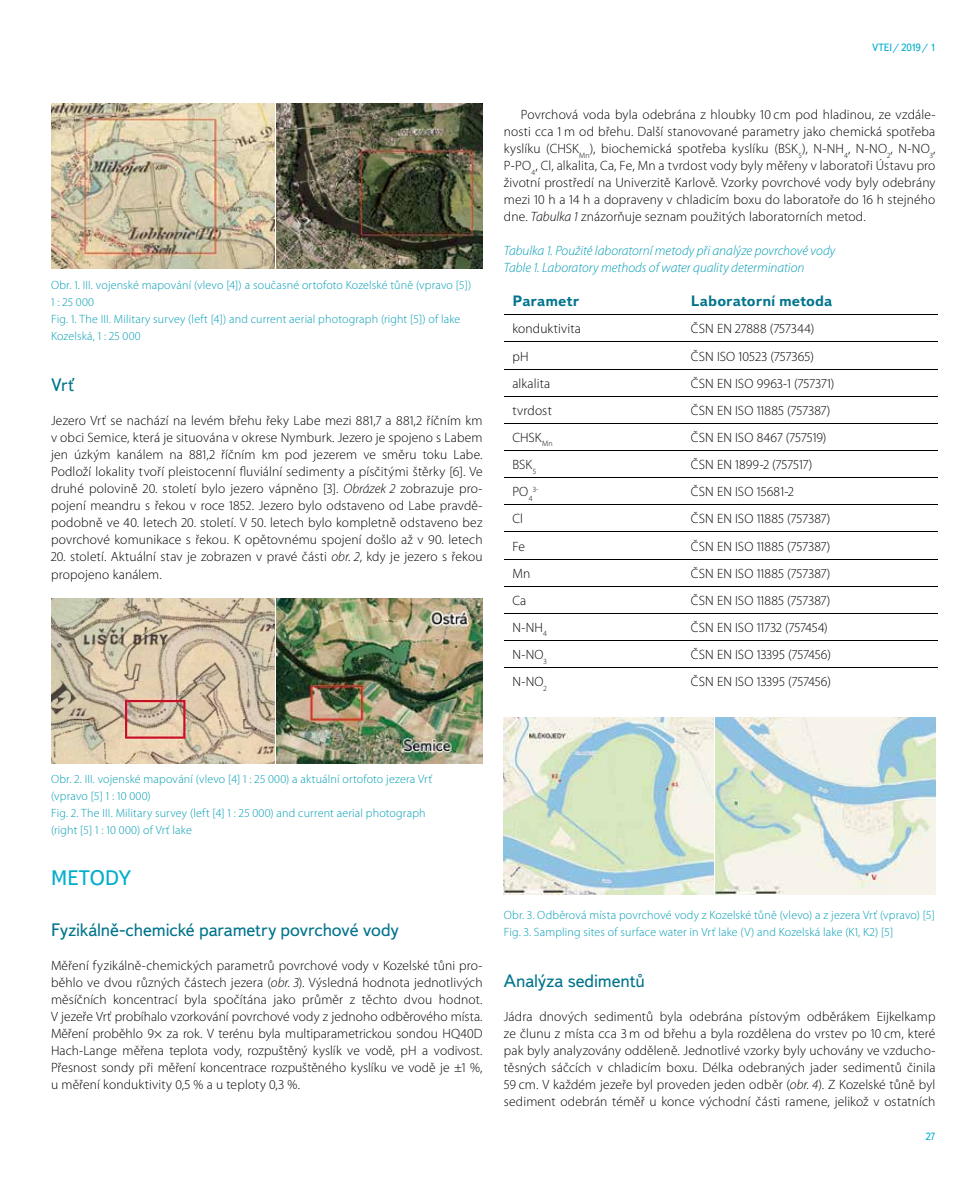
<style>
.page{position:relative;width:978px;height:1191px;background:#fff}
.page>*{position:absolute;margin:0;border:0;box-sizing:border-box;transform-origin:0 0}
.t1{font:21px "Textbook New";letter-spacing:.005em;color:#00afcb}
.t2{font:18px "Textbook New";letter-spacing:-.01em;color:#00748c}
.t3{font:700 15px "Textbook New";color:#00748c}
.t4{font:300 13.5px/17px "Myriad Pro";letter-spacing:.01em;color:#000;text-align:justify}
.t5{font:italic 300 13.5px/17px "Myriad Pro";color:#009cb4}
.t6{font:300 12px/17px "Myriad Pro";letter-spacing:.015em;color:#009cb4}
.t7{font:10.5px "Textbook New";color:#00afcb}
.t8{font:300 7.8px "Myriad Pro";color:#000}
.s1{font-style:italic}
</style>
<div class="page">
<img style="left:51px;top:104px;width:432px;height:165px">
<hr style="left:276px;top:101px;width:1px;height:169px;background:#fff">
<img style="left:51px;top:598px;width:432px;height:165px">
<hr style="left:276px;top:595px;width:1px;height:170px;background:#fff">
<img style="left:504px;top:717px;width:431px;height:177px">
<hr style="left:714px;top:714px;width:1px;height:181px;background:#fff">
<svg style="left:504px;top:341px;width:434px;height:191px"></svg>
<hr style="left:504px;top:314px;width:178px;height:1px;background:#000">
<hr style="left:682px;top:314px;width:256px;height:1px;background:#000">
<hr style="left:504px;top:342px;width:178px;height:1px;background:#000">
<hr style="left:682px;top:342px;width:256px;height:1px;background:#000">
<hr style="left:504px;top:369px;width:178px;height:1px;background:#000">
<hr style="left:682px;top:369px;width:256px;height:1px;background:#000">
<hr style="left:504px;top:396px;width:178px;height:1px;background:#000">
<hr style="left:682px;top:396px;width:256px;height:1px;background:#000">
<hr style="left:504px;top:423px;width:178px;height:1px;background:#000">
<hr style="left:682px;top:423px;width:256px;height:1px;background:#000">
<hr style="left:504px;top:450px;width:178px;height:1px;background:#000">
<hr style="left:682px;top:450px;width:256px;height:1px;background:#000">
<hr style="left:504px;top:477px;width:178px;height:1px;background:#000">
<hr style="left:682px;top:477px;width:256px;height:1px;background:#000">
<hr style="left:504px;top:504px;width:178px;height:1px;background:#000">
<hr style="left:682px;top:504px;width:256px;height:1px;background:#000">
<hr style="left:504px;top:532px;width:178px;height:1px;background:#000">
<hr style="left:682px;top:532px;width:256px;height:1px;background:#000">
<hr style="left:504px;top:559px;width:178px;height:1px;background:#000">
<hr style="left:682px;top:559px;width:256px;height:1px;background:#000">
<hr style="left:504px;top:586px;width:178px;height:1px;background:#000">
<hr style="left:682px;top:586px;width:256px;height:1px;background:#000">
<hr style="left:504px;top:613px;width:178px;height:1px;background:#000">
<hr style="left:682px;top:613px;width:256px;height:1px;background:#000">
<hr style="left:504px;top:640px;width:178px;height:1px;background:#000">
<hr style="left:682px;top:640px;width:256px;height:1px;background:#000">
<hr style="left:504px;top:667px;width:178px;height:1px;background:#000">
<hr style="left:682px;top:667px;width:256px;height:1px;background:#000">
<p class="t7" style="left:872px;top:41px;width:65px">VTEI/ 2019/ 1</p>
<p class="t6" style="left:51px;top:277px;width:422px">Obr. 1. III. vojenské mapování (vlevo [4]) a současné ortofoto Kozelské tůně (vpravo [5])<br>1 : 25 000<br>Fig. 1. The III. Military survey (left [4]) and current aerial photograph (right [5]) of lake Kozelská, 1 : 25 000</p>
<h2 class="t2" style="left:51px;top:374px;width:25px">Vrť</h2>
<p class="t4" style="left:51px;top:412px;width:433px">Jezero Vrť se nachází na levém břehu řeky Labe mezi 881,7 a 881,2 říčním km v obci Semice, která je situována v okrese Nymburk. Jezero je spojeno s Labem jen úzkým kanálem na 881,2 říčním km pod jezerem ve směru toku Labe.<br>Podloží lokality tvoří pleistocenní fluviální sedimenty a písčitými štěrky [6]. Ve druhé polovině 20. století bylo jezero vápněno [3]. <span class="s1">Obrázek 2</span> zobrazuje pro&shy;pojení meandru s řekou v roce 1852. Jezero bylo odstaveno od Labe pravdě&shy;podobně ve 40. letech 20. století. V 50. letech bylo kompletně odstaveno bez povrchové komunikace s řekou. K opětovnému spojení došlo až v 90. letech</p>
<p class="t4" style="left:51px;top:548px;width:433px">20. století. Aktuální stav je zobrazen v pravé části <span class="s1">obr. 2</span>, kdy je jezero s řekou propojeno kanálem.</p>
<p class="t4" style="left:504px;top:106px;width:433px;text-indent:17px">Povrchová voda byla odebrána z hloubky 10 cm pod hladinou, ze vzdále&shy;nosti cca 1 m od břehu. Další stanovované parametry jako chemická spotřeba kyslíku (CHSK<sub>Mn</sub>), biochemická spotřeba kyslíku (BSK<sub>5</sub>), N-NH<sub>4</sub>, N-NO<sub>2</sub>, N-NO<sub>3</sub>, P-PO<sub>4</sub>, Cl, alkalita, Ca, Fe, Mn a tvrdost vody byly měřeny v laboratoři Ústavu pro životní prostředí na Univerzitě Karlově. Vzorky povrchové vody byly odebrány mezi 10 h a 14 h a dopraveny v chladicím boxu do laboratoře do 16 h stejného dne. <span class="s1">Tabulka 1</span> znázorňuje seznam použitých laboratorních metod.</p>
<p class="t5" style="left:504px;top:242px;width:333px">Tabulka 1. Použité laboratorní metody při analýze povrchové vody<br>Table 1. Laboratory methods of water quality determination</p>
<p class="t3" style="left:512px;top:292px;width:68px">Parametr</p>
<p class="t3" style="left:691px;top:292px;width:143px">Laboratorní metoda</p>
<p class="t4" style="left:512px;top:320px;width:70px">konduktivita</p>
<p class="t4" style="left:691px;top:320px;width:125px">ČSN EN 27888 (757344)</p>
<p class="t4" style="left:512px;top:347px;width:18px">pH</p>
<p class="t4" style="left:691px;top:347px;width:125px">ČSN ISO 10523 (757365)</p>
<p class="t4" style="left:512px;top:374px;width:39px">alkalita</p>
<p class="t4" style="left:691px;top:374px;width:145px">ČSN EN ISO 9963-1 (757371)</p>
<p class="t4" style="left:512px;top:402px;width:41px">tvrdost</p>
<p class="t4" style="left:691px;top:402px;width:141px">ČSN EN ISO 11885 (757387)</p>
<p class="t4" style="left:512px;top:429px;width:42px">CHSK<sub>Mn</sub></p>
<p class="t4" style="left:691px;top:429px;width:137px">ČSN EN ISO 8467 (757519)</p>
<p class="t4" style="left:512px;top:456px;width:25px">BSK<sub>5</sub></p>
<p class="t4" style="left:691px;top:456px;width:123px">ČSN EN 1899-2 (757517)</p>
<p class="t4" style="left:512px;top:483px;width:22px">PO<sub>4</sub></p>
<p class="t8" style="left:533px;top:484px;width:7px">3-</p>
<p class="t4" style="left:691px;top:483px;width:104px">ČSN EN ISO 15681-2</p>
<p class="t4" style="left:512px;top:510px;width:12px">Cl</p>
<p class="t4" style="left:691px;top:510px;width:141px">ČSN EN ISO 11885 (757387)</p>
<p class="t4" style="left:512px;top:537px;width:14px">Fe</p>
<p class="t4" style="left:691px;top:537px;width:141px">ČSN EN ISO 11885 (757387)</p>
<p class="t4" style="left:512px;top:564px;width:19px">Mn</p>
<p class="t4" style="left:691px;top:564px;width:141px">ČSN EN ISO 11885 (757387)</p>
<p class="t4" style="left:512px;top:592px;width:16px">Ca</p>
<p class="t4" style="left:691px;top:592px;width:141px">ČSN EN ISO 11885 (757387)</p>
<p class="t4" style="left:512px;top:619px;width:36px">N-NH<sub>4</sub></p>
<p class="t4" style="left:691px;top:619px;width:138px">ČSN EN ISO 11732 (757454)</p>
<p class="t4" style="left:512px;top:646px;width:36px">N-NO<sub>3</sub></p>
<p class="t4" style="left:691px;top:646px;width:142px">ČSN EN ISO 13395 (757456)</p>
<p class="t4" style="left:512px;top:673px;width:36px">N-NO<sub>2</sub></p>
<p class="t4" style="left:691px;top:673px;width:142px">ČSN EN ISO 13395 (757456)</p>
<p class="t6" style="left:51px;top:770px;width:383px">Obr. 2. III. vojenské mapování (vlevo [4] 1 : 25 000) a aktuální ortofoto jezera Vrť (vpravo [5] 1 : 10 000)<br>Fig. 2. The III. Military survey (left [4] 1 : 25 000) and current aerial photograph (right [5] 1 : 10 000) of Vrť lake</p>
<h1 class="t1" style="left:51px;top:864px;width:82px">METODY</h1>
<h2 class="t2" style="left:51px;top:918px;width:349px">Fyzikálně-chemické parametry povrchové vody</h2>
<p class="t4" style="left:51px;top:956px;width:433px">Měření fyzikálně-chemických parametrů povrchové vody v Kozelské tůni pro&shy;běhlo ve dvou různých částech jezera (<span class="s1">obr. 3</span>). Výsledná hodnota jednotlivých měsíčních koncentrací byla spočítána jako průměr z těchto dvou hodnot.<br>V jezeře Vrť probíhalo vzorkování povrchové vody z jednoho odběrového místa.<br>Měření proběhlo 9× za rok. V terénu byla multiparametrickou sondou HQ40D Hach-Lange měřena teplota vody, rozpuštěný kyslík ve vodě, pH a vodivost.<br>Přesnost sondy při měření koncentrace rozpuštěného kyslíku ve vodě je ±1 %, u měření konduktivity 0,5 % a u teploty 0,3 %.</p>
<p class="t6" style="left:504px;top:906px;width:433px">Obr. 3. Odběrová místa povrchové vody z Kozelské tůně (vlevo) a z jezera Vrť (vpravo) [5]<br>Fig. 3. Sampling sites of surface water in Vrť lake (V) and Kozelská lake (K1, K2) [5]</p>
<h2 class="t2" style="left:504px;top:969px;width:142px">Analýza sedimentů</h2>
<p class="t4" style="left:504px;top:1007px;width:433px">Jádra dnových sedimentů byla odebrána pístovým odběrákem Eijkelkamp ze člunu z místa cca 3 m od břehu a byla rozdělena do vrstev po 10 cm, které pak byly analyzovány odděleně. Jednotlivé vzorky byly uchovány ve vzducho&shy;těsných sáčcích v chladicím boxu. Délka odebraných jader sedimentů činila 59 cm. V každém jezeře byl proveden jeden odběr (<span class="s1">obr. 4</span>). Z Kozelské tůně byl sediment odebrán téměř u konce východní části ramene, jelikož v ostatních</p>
<p class="t7" style="left:925px;top:1130px;width:12px">27</p>
</div>
